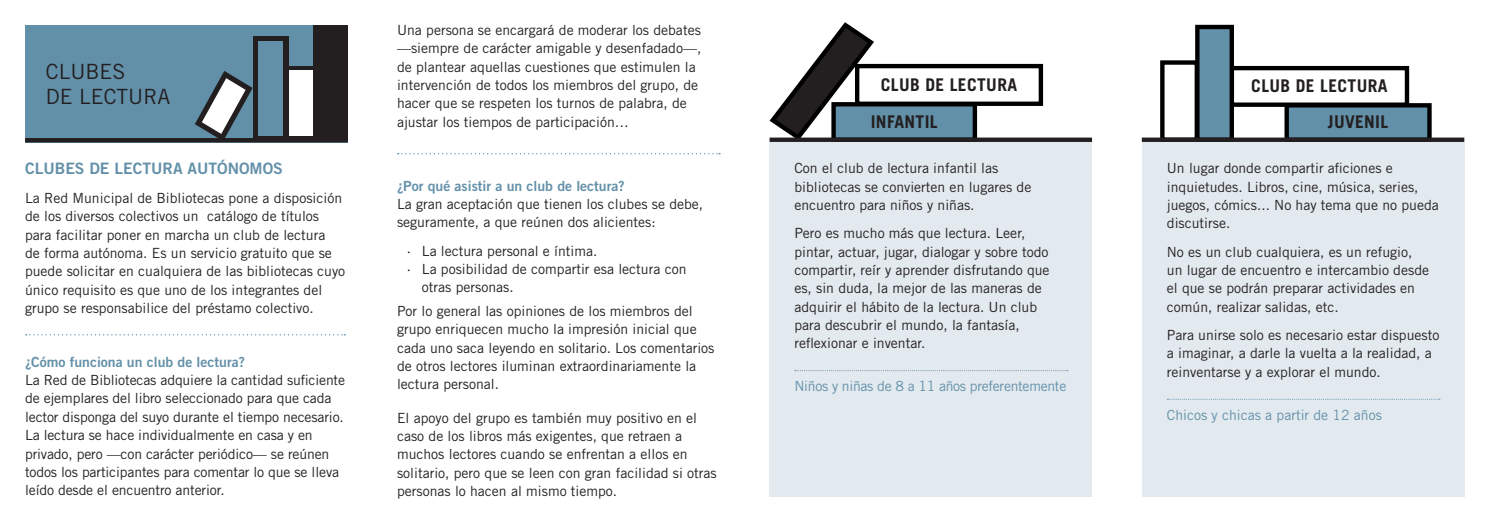
<style>
.page{position:relative;width:1489px;height:521px;background:#fff}
.page>*{position:absolute;margin:0;border:0;box-sizing:border-box;transform-origin:0 0}
.t1{font:21px/24.5px "Trade Gothic LT Std";color:#231f20}
.t2{font:700 17.5px "Trade Gothic LT Std";letter-spacing:.02em;color:#231f20}
.t3{font:15.75px "Trade Gothic LT Std Bd 2";color:#6390a9}
.t4{font:14px/18.4px "Trade Gothic LT Std";color:#231f20}
.t5{font:14px "Trade Gothic LT Std Bd 2";color:#6390a9}
.t6{font:14px "Trade Gothic LT Std";letter-spacing:-.02em;color:#6390a9}
.t7{font:14px "Trade Gothic LT Std";color:#6390a9}
</style>
<div class="page">
<div style="left:769px;top:142px;width:322px;height:354px;background:#e2e9ef"></div>
<div style="left:1141px;top:142px;width:323px;height:354px;background:#e2e9ef"></div>
<div style="left:25px;top:25px;width:322px;height:117px;background:#6390a9"></div>
<div style="left:855px;top:64px;width:188px;height:42px;background:#fff;border:4px solid #000"></div>
<div style="left:1229px;top:66px;width:179px;height:41px;background:#fff;border:4px solid #000"></div>
<div style="left:831px;top:102px;width:146px;height:40px;background:#6390a9;border:4px solid #000"></div>
<div style="left:1284px;top:103px;width:147px;height:39px;background:#6390a9;border:4px solid #000"></div>
<div style="left:1195px;top:25px;width:38px;height:117px;background:#6390a9;border:4px solid #000"></div>
<div style="left:1160px;top:60px;width:38px;height:82px;background:#fff;border:4px solid #000"></div>
<svg style="left:769px;top:22px;width:108px;height:116px"></svg>
<hr style="left:25px;top:138px;width:322px;height:4px;background:#231f20">
<svg style="left:195px;top:71px;width:58px;height:67px"></svg>
<div style="left:312px;top:25px;width:35px;height:116px;background:#231f20"></div>
<div style="left:253px;top:36px;width:35px;height:105px;background:#231f20"></div>
<div style="left:258px;top:42px;width:25px;height:94px;background:#6390a9"></div>
<div style="left:283px;top:66px;width:35px;height:75px;background:#231f20"></div>
<div style="left:288px;top:70px;width:24px;height:65px;background:#fff"></div>
<hr style="left:769px;top:138px;width:322px;height:4px;background:#231f20">
<hr style="left:1141px;top:138px;width:323px;height:4px;background:#231f20">
<svg style="left:26px;top:334px;width:319px;height:1px"></svg>
<svg style="left:398px;top:153px;width:322px;height:1px"></svg>
<svg style="left:794px;top:370px;width:273px;height:1px"></svg>
<svg style="left:1167px;top:399px;width:272px;height:1px"></svg>
<h1 class="t1" style="left:46px;top:59px;width:85px">CLUB ES<br>DE LECTUR</h1>
<h1 class="t1" style="left:157px;top:84px;width:14px">A</h1>
<p class="t3" style="left:25px;top:159px;width:259px">CLUBES DE LECTURA AUTÓNOMOS</p>
<p class="t4" style="left:25px;top:188px;width:322px">La Red Municipal de B ibliotecas pone a disposición de los diversos colectivos un catálogo de títulos para facilitar poner en marcha un club de lectura<br>de forma autónoma. Es un servicio gratuito que se puede solicitar en cualquiera de las bibliotecas cuyo único requisito es que uno de los integrantes del grupo se responsabilice del préstamo colectivo.</p>
<p class="t5" style="left:25px;top:353px;width:221px">¿Cómo funciona un club de lectura?</p>
<p class="t4" style="left:25px;top:371px;width:321px">La Red de B ibliotecas adquiere la cantidad suficiente de ejemplares del libro seleccionado para que cada lector disponga del suyo durante el tiempo necesario.<br>La lectura se hace individualmente en casa y en privado, pero —con carácter periódico— se reúnen todos los participantes para comentar lo que se lleva leído desde el encuentro anterior.</p>
<p class="t4" style="left:397px;top:21px;width:306px">U na persona se encargará de moderar los debates —siempre de carácter amigable y desenfadado—, de plantear aquellas cuestiones que estimulen la intervención de todos los miembros del grupo, de hacer que se respeten los turnos de palabra, de ajustar los tiempos de participación…</p>
<p class="t5" style="left:397px;top:177px;width:229px">¿Por qué asistir a un club de lectura?</p>
<p class="t4" style="left:397px;top:195px;width:308px">La gran aceptación que tienen los clubes se debe, seguramente, a que reúnen dos alicientes:</p>
<p class="t4" style="left:407px;top:241px;width:192px">· La lectura personal e íntima.</p>
<p class="t4" style="left:407px;top:260px;width:281px">· La posibilidad de compartir esa lectura con</p>
<p class="t4" style="left:422px;top:278px;width:93px">otras personas.</p>
<p class="t4" style="left:397px;top:301px;width:319px">Por lo general las opiniones de los miembros del grupo enriquecen mucho la impresión inicial que cada uno saca leyendo en solitario. Los comentarios de otros lectores iluminan extraordinariamente la lectura personal.</p>
<p class="t4" style="left:397px;top:408px;width:321px">El apoyo del grupo es también muy positivo en el caso de los libros más exigentes, que retraen a muchos lectores cuando se enfrentan a ellos en solitario, pero que se leen con gran facilidad si otras personas lo hacen al mismo tiempo.</p>
<p class="t2" style="left:880px;top:74px;width:138px">CLUB DE LECTURA</p>
<p class="t2" style="left:1251px;top:75px;width:138px">CLUB DE LECTURA</p>
<p class="t2" style="left:870px;top:111px;width:68px">INFANTIL</p>
<p class="t2" style="left:1327px;top:111px;width:62px">JUVENIL</p>
<p class="t4" style="left:794px;top:159px;width:238px">Con el club de lectura infantil las bibliotecas se convierten en lugares de encuentro para niños y niñas.</p>
<p class="t4" style="left:794px;top:224px;width:257px">Pero es mucho más que lectura. Leer, pintar, actuar, jugar, dialogar y sobre todo compartir, reír y aprender disfrutando que es, sin duda, la mejor de las maneras de adquirir el hábito de la lectura. U n club para descubrir el mundo, la fantasía, reflexionar e inventar.</p>
<p class="t6" style="left:794px;top:377px;width:273px">Niños y niñas de 8 a 11 años preferentemente</p>
<p class="t4" style="left:1166px;top:159px;width:273px">U n lugar donde compartir aficiones e inquietudes. Libros, cine, música, series, juegos, cómics... No hay tema que no pueda discutirse.</p>
<p class="t4" style="left:1166px;top:242px;width:264px">No es un club cualquiera, es un refugio, un lugar de encuentro e intercambio desde el que se podrán preparar actividades en común, realizar salidas, etc.</p>
<p class="t4" style="left:1166px;top:326px;width:274px">Para unirse solo es necesario estar dispuesto a imaginar, a darle la vuelta a la realidad, a reinventarse y a explorar el mundo.</p>
<p class="t7" style="left:1166px;top:406px;width:216px">Chicos y chicas a partir de 12 años</p>
</div>
